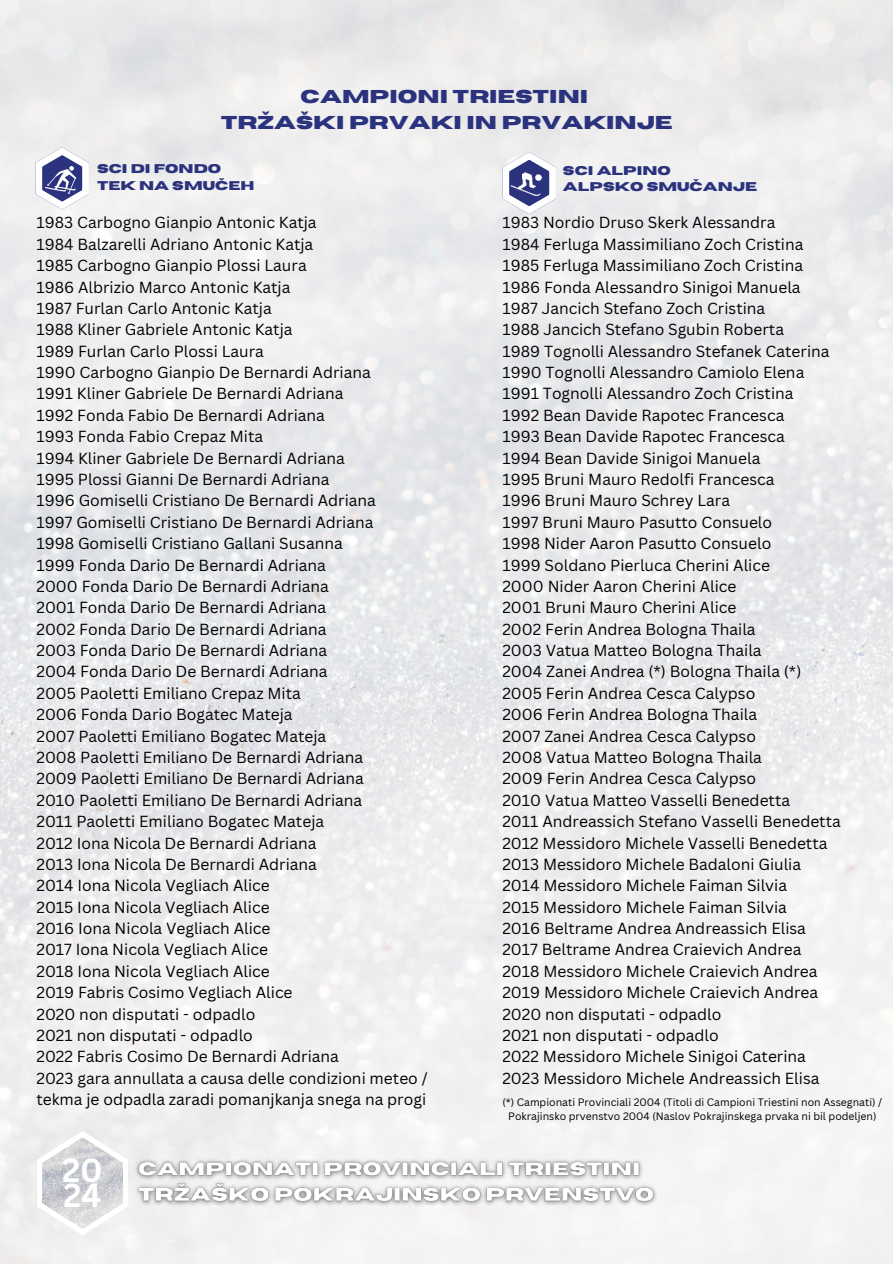
<style>
.page{position:relative;width:893px;height:1264px;background:#fff}
.page>*{position:absolute;margin:0;border:0;box-sizing:border-box;transform-origin:0 0}
.t1{font:700 32.4px/25.2px "Canva Sans";color:#fff}
.t2{font:700 18.6px/25.8px "Horizon";color:#2b337e;text-align:center}
.t3{font:15.6px/21.3px "Canva Sans";color:#000}
.t4{font:700 12.6px/16.8px "Horizon";color:#2b337e}
.t5{font:10.5px/14px "Canva Sans";color:#000;text-align:center}
</style>
<div class="page">
<img style="left:0;top:0;width:892px;height:1263px">
<svg style="left:36px;top:1130px;width:93px;height:105px"></svg>
<svg style="left:502px;top:152px;width:54px;height:62px"></svg>
<img style="left:508px;top:164px;width:41px;height:34px">
<svg style="left:35px;top:147px;width:54px;height:62px"></svg>
<img style="left:131px;top:1153px;width:531px;height:57px">
<p class="t2" style="left:221px;top:84px;width:453px">CAMPIONI TRIESTINI<br>TRŽAŠKI PRVAKI IN PRVAKINJE</p>
<p class="t4" style="left:97px;top:161px;width:159px">SCI DI FONDO<br>TEK NA SMUČEH</p>
<p class="t4" style="left:563px;top:162px;width:196px">SCI ALPINO<br>ALPSKO SMUČANJE</p>
<p class="t3" style="left:36px;top:212px;width:393px">1983 Carbogno Gianpio Antonic Katja<br>1984 Balzarelli Adriano Antonic Katja<br>1985 Carbogno Gianpio Plossi Laura<br>1986 Albrizio Marco Antonic Katja<br>1987 Furlan Carlo Antonic Katja<br>1988 Kliner Gabriele Antonic Katja<br>1989 Furlan Carlo Plossi Laura<br>1990 Carbogno Gianpio De Bernardi Adriana<br>1991 Kliner Gabriele De Bernardi Adriana<br>1992 Fonda Fabio De Bernardi Adriana<br>1993 Fonda Fabio Crepaz Mita<br>1994 Kliner Gabriele De Bernardi Adriana<br>1995 Plossi Gianni De Bernardi Adriana<br>1996 Gomiselli Cristiano De Bernardi Adriana<br>1997 Gomiselli Cristiano De Bernardi Adriana<br>1998 Gomiselli Cristiano Gallani Susanna<br>1999 Fonda Dario De Bernardi Adriana<br>2000 Fonda Dario De Bernardi Adriana<br>2001 Fonda Dario De Bernardi Adriana<br>2002 Fonda Dario De Bernardi Adriana<br>2003 Fonda Dario De Bernardi Adriana<br>2004 Fonda Dario De Bernardi Adriana<br>2005 Paoletti Emiliano Crepaz Mita<br>2006 Fonda Dario Bogatec Mateja<br>2007 Paoletti Emiliano Bogatec Mateja<br>2008 Paoletti Emiliano De Bernardi Adriana<br>2009 Paoletti Emiliano De Bernardi Adriana<br>2010 Paoletti Emiliano De Bernardi Adriana<br>2011 Paoletti Emiliano Bogatec Mateja<br>2012 Iona Nicola De Bernardi Adriana<br>2013 Iona Nicola De Bernardi Adriana<br>2014 Iona Nicola Vegliach Alice<br>2015 Iona Nicola Vegliach Alice<br>2016 Iona Nicola Vegliach Alice<br>2017 Iona Nicola Vegliach Alice<br>2018 Iona Nicola Vegliach Alice<br>2019 Fabris Cosimo Vegliach Alice<br>2020 non disputati - odpadlo<br>2021 non disputati - odpadlo<br>2022 Fabris Cosimo De Bernardi Adriana<br>2023 gara annullata a causa delle condizioni meteo / tekma je odpadla zaradi pomanjkanja snega na progi</p>
<p class="t3" style="left:502px;top:212px;width:340px">1983 Nordio Druso Skerk Alessandra<br>1984 Ferluga Massimiliano Zoch Cristina 1985 Ferluga Massimiliano Zoch Cristina 1986 Fonda Alessandro Sinigoi Manuela<br>1987 Jancich Stefano Zoch Cristina<br>1988 Jancich Stefano Sgubin Roberta<br>1989 Tognolli Alessandro Stefanek Caterina 1990 Tognolli Alessandro Camiolo Elena 1991 Tognolli Alessandro Zoch Cristina<br>1992 Bean Davide Rapotec Francesca<br>1993 Bean Davide Rapotec Francesca<br>1994 Bean Davide Sinigoi Manuela<br>1995 Bruni Mauro Redolfi Francesca<br>1996 Bruni Mauro Schrey Lara<br>1997 Bruni Mauro Pasutto Consuelo<br>1998 Nider Aaron Pasutto Consuelo<br>1999 Soldano Pierluca Cherini Alice<br>2000 Nider Aaron Cherini Alice<br>2001 Bruni Mauro Cherini Alice<br>2002 Ferin Andrea Bologna Thaila<br>2003 Vatua Matteo Bologna Thaila<br>2004 Zanei Andrea (*) Bologna Thaila (*)<br>2005 Ferin Andrea Cesca Calypso<br>2006 Ferin Andrea Bologna Thaila<br>2007 Zanei Andrea Cesca Calypso<br>2008 Vatua Matteo Bologna Thaila<br>2009 Ferin Andrea Cesca Calypso<br>2010 Vatua Matteo Vasselli Benedetta<br>2011 Andreassich Stefano Vasselli Benedetta 2012 Messidoro Michele Vasselli Benedetta 2013 Messidoro Michele Badaloni Giulia 2014 Messidoro Michele Faiman Silvia<br>2015 Messidoro Michele Faiman Silvia<br>2016 Beltrame Andrea Andreassich Elisa 2017 Beltrame Andrea Craievich Andrea 2018 Messidoro Michele Craievich Andrea 2019 Messidoro Michele Craievich Andrea 2020 non disputati - odpadlo<br>2021 non disputati - odpadlo<br>2022 Messidoro Michele Sinigoi Caterina 2023 Messidoro Michele Andreassich Elisa</p>
<p class="t5" style="left:502px;top:1094px;width:381px">(*) Campionati Provinciali 2004 (Titoli di Campioni Triestini non Assegnati) /<br>Pokrajinsko prvenstvo 2004 (Naslov Pokrajinskega prvaka ni bil podeljen)</p>
<h1 class="t1" style="left:62px;top:1158px;width:42px">20<br>24</h1>
</div>
